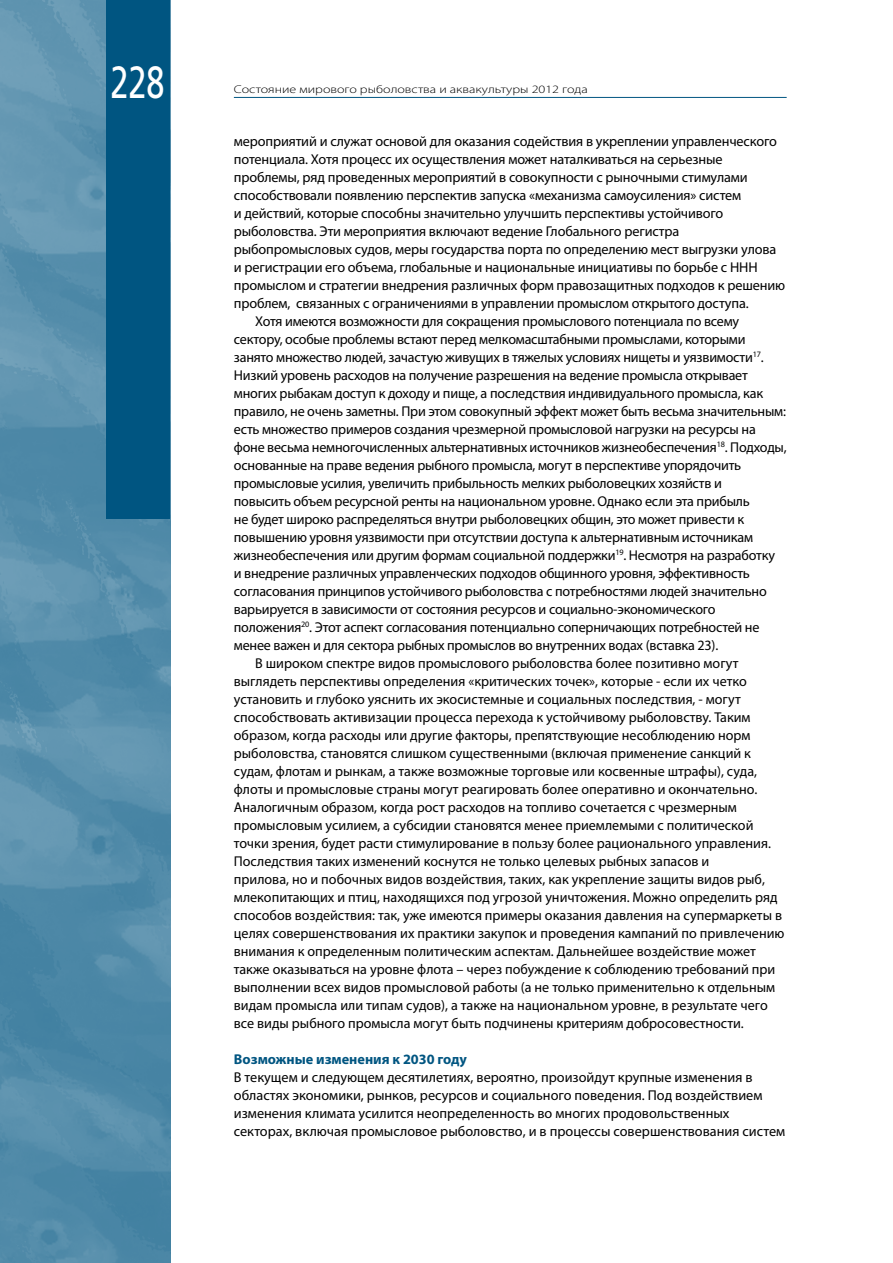
<style>
.page{position:relative;width:893px;height:1263px;background:#fff}
.page>*{position:absolute;margin:0;border:0;box-sizing:border-box;transform-origin:0 0}
.t1{font:45px "Frutiger LT Std";color:#fff;scale:.72 1}
.t2{font:14.25px/18px "Myriad Pro";letter-spacing:-.01em;color:#000}
.t3{font:700 14.25px "Myriad Pro";color:#005581}
.t4{font:300 11.25px "Myriad Pro";color:#000;scale:1.25 1}
</style>
<div class="page">
<img style="left:0;top:0;width:170px;height:1263px">
<div style="left:106px;top:0;width:64px;height:518px;background:#005581"></div>
<hr style="left:234px;top:97px;width:553px;height:1px;background:#005581">
<h1 class="t1" style="left:110px;top:55px;width:77px">228</h1>
<p class="t4" style="left:234px;top:82px;width:285px">Состояние мирового рыболовства и аквакультуры 2012 года</p>
<p class="t2" style="left:234px;top:132px;width:545px">мероприятий и служат основой для оказания содействия в укреплении управленческого</p>
<p class="t2" style="left:234px;top:150px;width:490px">потенциала. Хотя процесс их осуществления может наталкиваться на серьезные</p>
<p class="t2" style="left:234px;top:168px;width:515px">проблемы, ряд проведенных мероприятий в совокупности с рыночными стимулами</p>
<p class="t2" style="left:234px;top:186px;width:509px">способствовали появлению перспектив запуска «механизма самоусиления» систем</p>
<p class="t2" style="left:234px;top:204px;width:491px">и действий, которые способны значительно улучшить перспективы устойчивого</p>
<p class="t2" style="left:234px;top:222px;width:447px">рыболовства. Эти мероприятия включают ведение Глобального регистра</p>
<p class="t2" style="left:234px;top:240px;width:544px">рыбопромысловых судов, меры государства порта по определению мест выгрузки улова</p>
<p class="t2" style="left:234px;top:258px;width:525px">и регистрации его объема, глобальные и национальные инициативы по борьбе с ННН</p>
<p class="t2" style="left:234px;top:276px;width:553px">промыслом и стратегии внедрения различных форм правозащитных подходов к решению</p>
<p class="t2" style="left:234px;top:294px;width:516px">проблем, связанных с ограничениями в управлении промыслом открытого доступа.</p>
<p class="t2" style="left:255px;top:312px;width:485px">Хотя имеются возможности для сокращения промыслового потенциала по всему</p>
<p class="t2" style="left:234px;top:330px;width:513px">сектору, особые проблемы встают перед мелкомасштабными промыслами, которыми</p>
<p class="t2" style="left:234px;top:348px;width:531px">занято множество людей, зачастую живущих в тяжелых условиях нищеты и уязвимости<sup>17</sup>.</p>
<p class="t2" style="left:234px;top:366px;width:515px">Низкий уровень расходов на получение разрешения на ведение промысла открывает</p>
<p class="t2" style="left:234px;top:384px;width:531px">многих рыбакам доступ к доходу и пище, а последствия индивидуального промысла, как</p>
<p class="t2" style="left:234px;top:402px;width:554px">правило, не очень заметны. При этом совокупный эффект может быть весьма значительным:</p>
<p class="t2" style="left:234px;top:420px;width:523px">есть множество примеров создания чрезмерной промысловой нагрузки на ресурсы на</p>
<p class="t2" style="left:234px;top:438px;width:554px">фоне весьма немногочисленных альтернативных источников жизнеобеспечения<sup>18</sup>. Подходы,</p>
<p class="t2" style="left:234px;top:456px;width:509px">основанные на праве ведения рыбного промысла, могут в перспективе упорядочить</p>
<p class="t2" style="left:234px;top:474px;width:489px">промысловые усилия, увеличить прибыльность мелких рыболовецких хозяйств и</p>
<p class="t2" style="left:234px;top:492px;width:518px">повысить объем ресурсной ренты на национальном уровне. Однако если эта прибыль</p>
<p class="t2" style="left:234px;top:510px;width:512px">не будет широко распределяться внутри рыболовецких общин, это может привести к</p>
<p class="t2" style="left:234px;top:528px;width:521px">повышению уровня уязвимости при отсутствии доступа к альтернативным источникам</p>
<p class="t2" style="left:234px;top:546px;width:543px">жизнеобеспечения или другим формам социальной поддержки<sup>19</sup>. Несмотря на разработку</p>
<p class="t2" style="left:234px;top:564px;width:517px">и внедрение различных управленческих подходов общинного уровня, эффективность</p>
<p class="t2" style="left:234px;top:582px;width:534px">согласования принципов устойчивого рыболовства с потребностями людей значительно</p>
<p class="t2" style="left:234px;top:600px;width:483px">варьируется в зависимости от состояния ресурсов и социально-экономического</p>
<p class="t2" style="left:234px;top:618px;width:527px">положения<sup>20</sup>. Этот аспект согласования потенциально соперничающих потребностей не</p>
<p class="t2" style="left:234px;top:636px;width:486px">менее важен и для сектора рыбных промыслов во внутренних водах (вставка 23).</p>
<p class="t2" style="left:255px;top:654px;width:485px">В широком спектре видов промыслового рыболовства более позитивно могут</p>
<p class="t2" style="left:234px;top:672px;width:514px">выглядеть перспективы определения «критических точек», которые - если их четко</p>
<p class="t2" style="left:234px;top:690px;width:509px">установить и глубоко уяснить их экосистемные и социальных последствия, - могут</p>
<p class="t2" style="left:234px;top:708px;width:518px">способствовать активизации процесса перехода к устойчивому рыболовству. Таким</p>
<p class="t2" style="left:234px;top:726px;width:518px">образом, когда расходы или другие факторы, препятствующие несоблюдению норм</p>
<p class="t2" style="left:234px;top:744px;width:519px">рыболовства, становятся слишком существенными (включая применение санкций к</p>
<p class="t2" style="left:234px;top:762px;width:525px">судам, флотам и рынкам, а также возможные торговые или косвенные штрафы), суда,</p>
<p class="t2" style="left:234px;top:780px;width:525px">флоты и промысловые страны могут реагировать более оперативно и окончательно.</p>
<p class="t2" style="left:234px;top:798px;width:505px">Аналогичным образом, когда рост расходов на топливо сочетается с чрезмерным</p>
<p class="t2" style="left:234px;top:816px;width:521px">промысловым усилием, а субсидии становятся менее приемлемыми с политической</p>
<p class="t2" style="left:234px;top:834px;width:539px">точки зрения, будет расти стимулирование в пользу более рационального управления.</p>
<p class="t2" style="left:234px;top:852px;width:477px">Последствия таких изменений коснутся не только целевых рыбных запасов и</p>
<p class="t2" style="left:234px;top:870px;width:533px">прилова, но и побочных видов воздействия, таких, как укрепление защиты видов рыб,</p>
<p class="t2" style="left:234px;top:888px;width:545px">млекопитающих и птиц, находящихся под угрозой уничтожения. Можно определить ряд</p>
<p class="t2" style="left:234px;top:906px;width:550px">способов воздействия: так, уже имеются примеры оказания давления на супермаркеты в</p>
<p class="t2" style="left:234px;top:924px;width:552px">целях совершенствования их практики закупок и проведения кампаний по привлечению</p>
<p class="t2" style="left:234px;top:942px;width:524px">внимания к определенным политическим аспектам. Дальнейшее воздействие может</p>
<p class="t2" style="left:234px;top:960px;width:543px">также оказываться на уровне флота – через побуждение к соблюдению требований при</p>
<p class="t2" style="left:234px;top:978px;width:543px">выполнении всех видов промысловой работы (а не только применительно к отдельным</p>
<p class="t2" style="left:234px;top:996px;width:535px">видам промысла или типам судов), а также на национальном уровне, в результате чего</p>
<p class="t2" style="left:234px;top:1014px;width:511px">все виды рыбного промысла могут быть подчинены критериям добросовестности.</p>
<p class="t3" style="left:234px;top:1049px;width:235px">Возможные изменения к 2030 году</p>
<p class="t2" style="left:234px;top:1068px;width:553px">В текущем и следующем десятилетиях, вероятно, произойдут крупные изменения в областях экономики, рынков, ресурсов и социального поведения. Под воздействием изменения климата усилится неопределенность во многих продовольственных секторах, включая промысловое рыболовство, и в процессы совершенствования систем</p>
</div>
